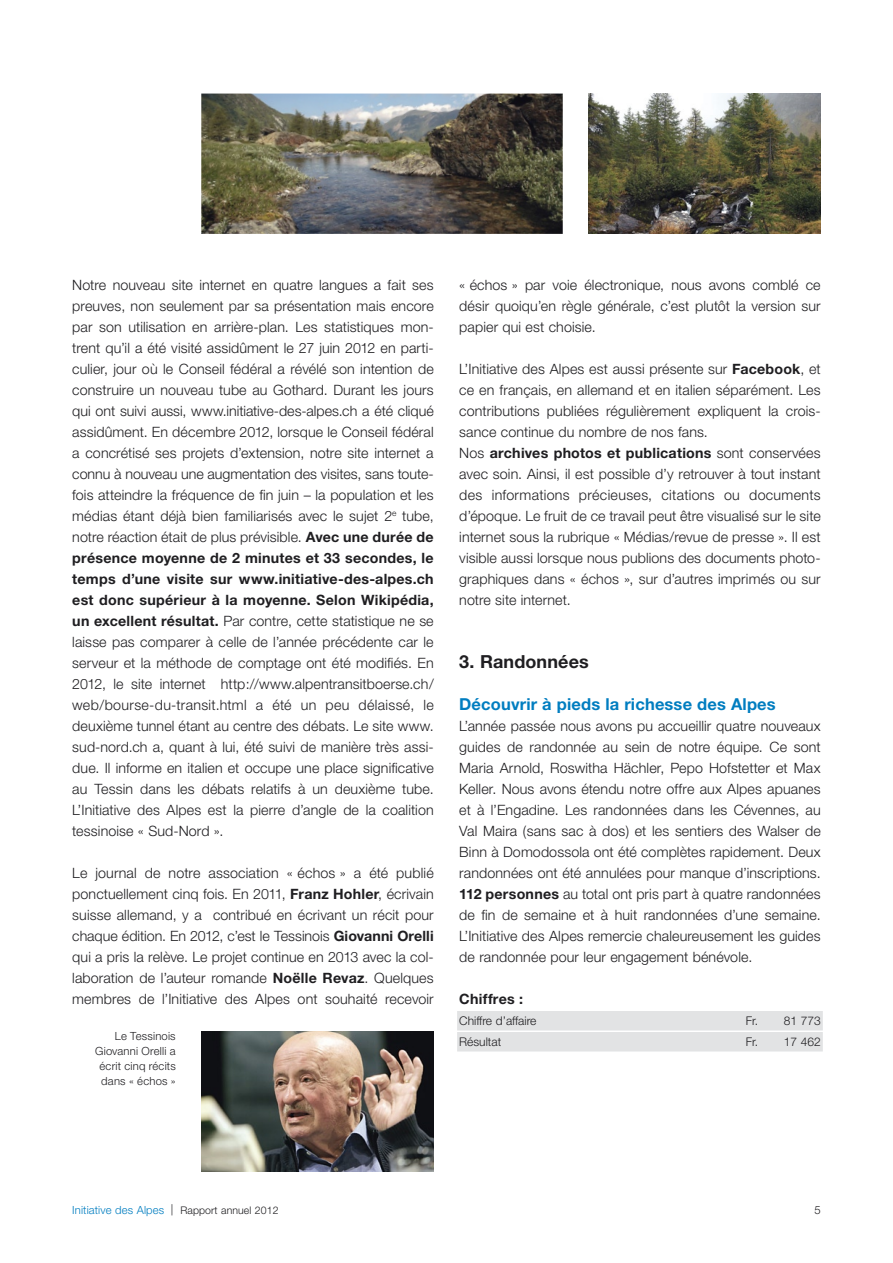
<style>
.page{position:relative;width:893px;height:1263px;background:#fff}
.page>*{position:absolute;margin:0;border:0;box-sizing:border-box;transform-origin:0 0}
.t1{font:700 18px "Helvetica Neue";letter-spacing:.01em;color:#1f1e21}
.t2{font:700 16.5px "Helvetica Neue";letter-spacing:.01em;color:#007dc0}
.t3{font:300 14.25px/21px "Helvetica Neue";letter-spacing:.01em;color:#1f1e21;text-align:justify}
.t4{font:700 14.25px "Helvetica Neue";letter-spacing:.015em;color:#1f1e21}
.t5{font:300 12px "Helvetica Neue";color:#1f1e21}
.t6{font:300 11.25px/15px "Helvetica Neue";letter-spacing:.015em;color:#1f1e21;text-align:right}
.t7{font:300 11.25px "Helvetica Neue";letter-spacing:.01em;color:#007dc0}
.s1{font-weight:700}
.s2{color:#1f1e21}
.s3{font-size:10.5px;color:#1f1e21}
</style>
<div class="page">
<div style="left:457px;top:1011px;width:366px;height:19px;background:#e2e3e4"></div>
<div style="left:457px;top:1032px;width:366px;height:19px;background:#e2e3e4"></div>
<img style="left:201px;top:94px;width:362px;height:140px">
<img style="left:588px;top:94px;width:233px;height:140px">
<img style="left:201px;top:1031px;width:233px;height:141px">
<p class="t3" style="left:72px;top:274px;width:363px;text-align:left">Notre nouveau site internet en quatre langues a fait ses preuves, non seulement par sa présentation mais encore par son utilisation en arrière-plan. Les statistiques mon&shy;trent qu’il a été visité assidûment le 27 juin 2012 en parti&shy;culier, jour où le Conseil fédéral a révélé son intention de construire un nouveau tube au Gothard. Durant les jours qui ont suivi aussi, www.initiative-des-alpes.ch a été cliqué assidûment. En décembre 2012, lorsque le Conseil fédéral a concrétisé ses projets d’extension, notre site internet a connu à nouveau une augmentation des visites, sans toute&shy;fois atteindre la fréquence de fin juin – la population et les médias étant déjà bien familiarisés avec le sujet 2<sup>e</sup> tube, notre réaction était de plus prévisible. <span class="s1">Avec une durée de présence moyenne de 2 minutes et 33 secondes, le temps d’une visite sur www.initiative-des-alpes.ch est donc supérieur à la moyenne. Selon Wikipédia, un excellent résultat.</span> Par contre, cette statistique ne se laisse pas comparer à celle de l’année précédente car le serveur et la méthode de comptage ont été modifiés. En 2012, le site internet http://www.alpentransitboerse.ch/ web/bourse-du-transit.html a été un peu délaissé, le deuxième tunnel étant au centre des débats. Le site www. sud-nord.ch a, quant à lui, été suivi de manière très assi&shy;due. Il informe en italien et occupe une place significative au Tessin dans les débats relatifs à un deuxième tube.<br>L’Initiative des Alpes est la pierre d’angle de la coalition tessinoise « Sud-Nord ».</p>
<p class="t3" style="left:72px;top:862px;width:363px">Le journal de notre association « échos » a été publié ponctuellement cinq fois. En 2011, <span class="s1">Franz Hohler</span>, écrivain suisse allemand, y a contribué en écrivant un récit pour chaque édition. En 2012, c’est le Tessinois <span class="s1">Giovanni Orelli </span>qui a pris la relève. Le projet continue en 2013 avec la col&shy;laboration de l’auteur romande <span class="s1">Noëlle Revaz</span>. Quelques membres de l’Initiative des Alpes ont souhaité recevoir</p>
<p class="t6" style="left:95px;top:1028px;width:82px">Le Tessinois<br>Giovanni Orelli a écrit cinq récits dans « échos »</p>
<p class="t3" style="left:459px;top:274px;width:363px">« échos » par voie électronique, nous avons comblé ce désir quoiqu’en règle générale, c’est plutôt la version sur papier qui est choisie.</p>
<p class="t3" style="left:459px;top:358px;width:363px;text-align:left">L’Initiative des Alpes est aussi présente sur <span class="s1">Facebook</span>, et ce en français, en allemand et en italien séparément. Les contributions publiées régulièrement expliquent la crois&shy;sance continue du nombre de nos fans.<br>Nos <span class="s1">archives photos et publications</span> sont conservées avec soin. Ainsi, il est possible d’y retrouver à tout instant des informations précieuses, citations ou documents d’époque. Le fruit de ce travail peut être visualisé sur le site internet sous la rubrique « Médias/revue de presse ». Il est visible aussi lorsque nous publions des documents photo&shy;graphiques dans « échos », sur d’autres imprimés ou sur notre site internet.</p>
<p class="t1" style="left:459px;top:650px;width:131px">3. Randonnées</p>
<p class="t2" style="left:459px;top:694px;width:318px">Découvrir à pieds la richesse des Alpes</p>
<p class="t3" style="left:459px;top:715px;width:363px">L’année passée nous avons pu accueillir quatre nouveaux guides de randonnée au sein de notre équipe. Ce sont Maria Arnold, Roswitha Hächler, Pepo Hofstetter et Max Keller. Nous avons étendu notre offre aux Alpes apuanes et à l’Engadine. Les randonnées dans les Cévennes, au Val Maira (sans sac à dos) et les sentiers des Walser de Binn à Domodossola ont été complètes rapidement. Deux randonnées ont été annulées pour manque d’inscriptions.<br><span class="s1">112 personnes</span> au total ont pris part à quatre randonnées de fin de semaine et à huit randonnées d’une semaine.<br>L’Initiative des Alpes remercie chaleureusement les guides de randonnée pour leur engagement bénévole.</p>
<p class="t4" style="left:459px;top:990px;width:65px">Chiffres :</p>
<p class="t5" style="left:459px;top:1013px;width:79px">Chiffre d’affaire</p>
<p class="t5" style="left:746px;top:1013px;width:76px">Fr. 81 773</p>
<p class="t5" style="left:459px;top:1034px;width:43px">Résultat</p>
<p class="t5" style="left:746px;top:1034px;width:76px">Fr. 17 462</p>
<p class="t7" style="left:72px;top:1203px;width:208px">Initiative des Alpes <span class="s2">|</span> <span class="s3">Rapport annuel 2012</span></p>
<p class="t6" style="left:814px;top:1202px;width:8px">5</p>
</div>
